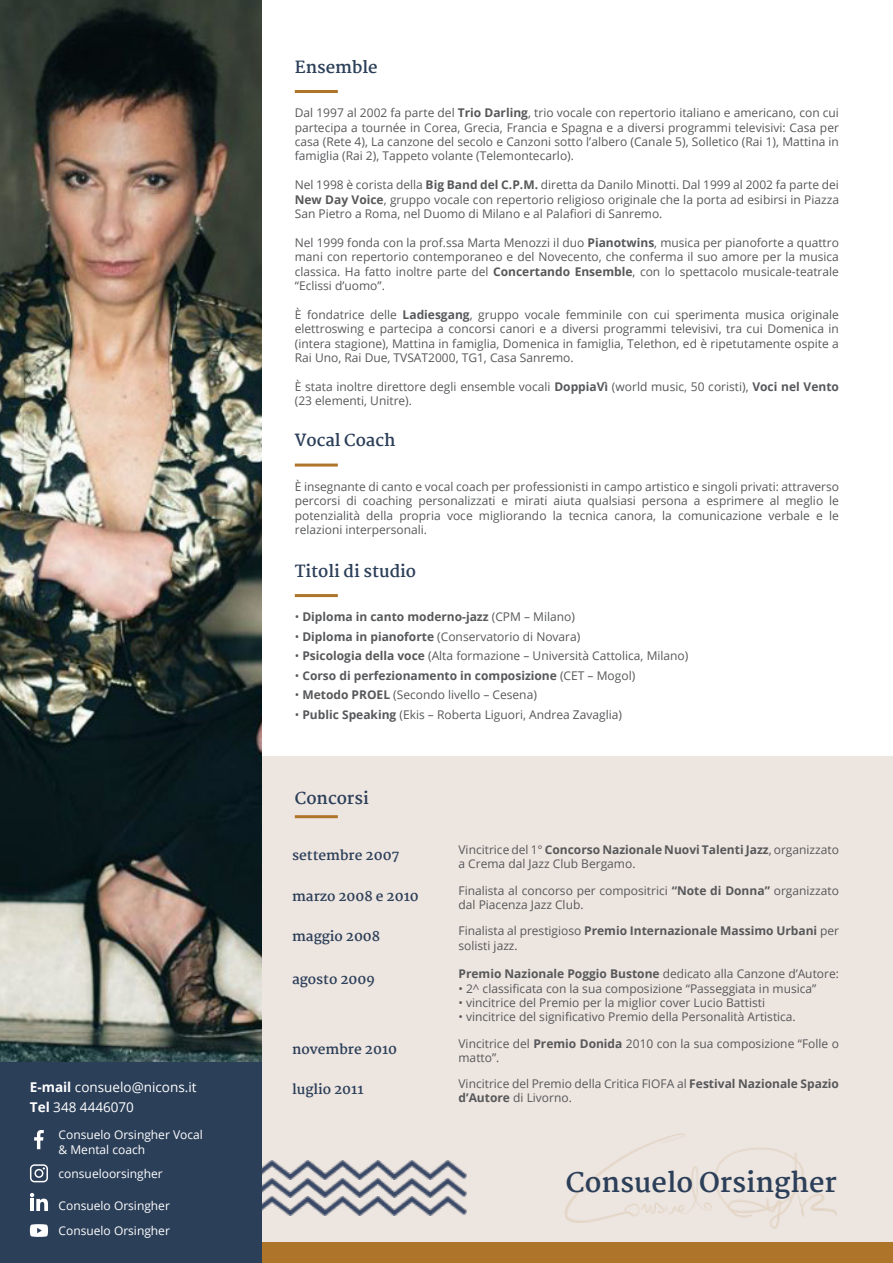
<style>
.page{position:relative;width:893px;height:1263px;background:#fff}
.page>*{position:absolute;margin:0;border:0;box-sizing:border-box;transform-origin:0 0}
.main_name_1{font:700 27px "Martel";color:#2c3f59}
.main_name_1-2{font:700 16.5px "Martel";color:#2c3f59}
.Year{font:700 13.5px "Martel";color:#2c3f59}
.text_area{font:13.5px "Open Sans";color:#fff}
.text_area-2{font:12px/14.4px "Open Sans";color:#57585a}
.text_area-3{font:700 12px "Open Sans";color:#57585a}
.text_area-4{font:12px "Open Sans";color:#fff}
.s1{font-weight:700}
.s2{font-weight:400}
</style>
<div class="page">
<div style="left:0;top:756px;width:893px;height:507px;background:#ede5e0"></div>
<img style="left:0;top:0;width:261px;height:1062px">
<div style="left:0;top:1242px;width:893px;height:21px;background:#ae752a"></div>
<hr style="left:295px;top:90px;width:43px;height:3px;background:#ae752a">
<hr style="left:295px;top:464px;width:43px;height:3px;background:#ae752a">
<hr style="left:295px;top:594px;width:43px;height:3px;background:#ae752a">
<img style="left:564px;top:1134px;width:273px;height:95px">
<img style="left:261px;top:1160px;width:206px;height:18px">
<img style="left:261px;top:1178px;width:206px;height:18px">
<img style="left:261px;top:1196px;width:206px;height:20px">
<div style="left:0;top:1062px;width:261px;height:201px;background:#2c3f59"></div>
<svg style="left:34px;top:1130px;width:10px;height:19px"></svg>
<svg style="left:30px;top:1164px;width:18px;height:18px"></svg>
<svg style="left:30px;top:1193px;width:18px;height:18px"></svg>
<svg style="left:30px;top:1224px;width:18px;height:13px"></svg>
<hr style="left:295px;top:815px;width:43px;height:3px;background:#ae752a">
<p class="text_area" style="left:30px;top:1078px;width:168px"><span class="s1">E-mail</span> consuelo@nicons.it</p>
<p class="text_area" style="left:30px;top:1098px;width:106px"><span class="s1">Tel</span> 348 4446070</p>
<p class="text_area-4" style="left:59px;top:1126px;width:146px">Consuelo Orsingher Vocal</p>
<p class="text_area-4" style="left:59px;top:1141px;width:88px">&amp; Mental coach</p>
<p class="text_area-4" style="left:59px;top:1165px;width:106px">consueloorsingher</p>
<p class="text_area-4" style="left:59px;top:1197px;width:113px">Consuelo Orsingher</p>
<p class="text_area-4" style="left:59px;top:1222px;width:113px">Consuelo Orsingher</p>
<p class="main_name_1-2" style="left:295px;top:57px;width:84px">Ensemble</p>
<p class="text_area-2" style="left:295px;top:105px;width:546px;text-align:justify">Dal 1997 al 2002 fa parte del <span class="s1">Trio Darling</span>, trio vocale con repertorio italiano e americano, con cui partecipa a tournée in Corea, Grecia, Francia e Spagna e a diversi programmi televisivi: Casa per casa (Rete 4), La canzone del secolo e Canzoni sotto l’albero (Canale 5), Solletico (Rai 1), Mattina in famiglia (Rai 2), Tappeto volante (Telemontecarlo).</p>
<p class="text_area-2" style="left:295px;top:177px;width:546px;text-align:justify">Nel 1998 è corista della <span class="s1">Big Band del C.P.M.</span> diretta da Danilo Minotti. Dal 1999 al 2002 fa parte dei <span class="s1">New Day Voice</span>, gruppo vocale con repertorio religioso originale che la porta ad esibirsi in Piazza San Pietro a Roma, nel Duomo di Milano e al Palafiori di Sanremo.</p>
<p class="text_area-2" style="left:295px;top:235px;width:546px;text-align:justify">Nel 1999 fonda con la prof.ssa Marta Menozzi il duo <span class="s1">Pianotwins</span>, musica per pianoforte a quattro mani con repertorio contemporaneo e del Novecento, che conferma il suo amore per la musica classica. Ha fatto inoltre parte del <span class="s1">Concertando Ensemble</span>, con lo spettacolo musicale-teatrale “Eclissi d’uomo”.</p>
<p class="text_area-2" style="left:295px;top:307px;width:546px;text-align:justify">È fondatrice delle <span class="s1">Ladiesgang</span>, gruppo vocale femminile con cui sperimenta musica originale elettroswing e partecipa a concorsi canori e a diversi programmi televisivi, tra cui Domenica in (intera stagione), Mattina in famiglia, Domenica in famiglia, Telethon, ed è ripetutamente ospite a Rai Uno, Rai Due, TVSAT2000, TG1, Casa Sanremo.</p>
<p class="text_area-2" style="left:295px;top:379px;width:546px">È stata inoltre direttore degli ensemble vocali <span class="s1">DoppiaVì</span> (world music, 50 coristi), <span class="s1">Voci nel Vento </span>(23 elementi, Unitre).</p>
<p class="main_name_1-2" style="left:295px;top:431px;width:102px">Vocal Coach</p>
<p class="text_area-2" style="left:295px;top:479px;width:546px;text-align:justify">È insegnante di canto e vocal coach per professionisti in campo artistico e singoli privati: attraverso percorsi di coaching personalizzati e mirati aiuta qualsiasi persona a esprimere al meglio le potenzialità della propria voce migliorando la tecnica canora, la comunicazione verbale e le relazioni interpersonali.</p>
<p class="main_name_1-2" style="left:295px;top:561px;width:123px">Titoli di studio</p>
<p class="text_area-3" style="left:295px;top:608px;width:282px"><span class="s2">•</span> Diploma in canto moderno-jazz <span class="s2">(CPM – Milano)</span></p>
<p class="text_area-2" style="left:295px;top:629px;width:287px">• <span class="s1">Diploma in pianoforte</span> (Conservatorio di Novara)</p>
<p class="text_area-2" style="left:295px;top:648px;width:395px">• <span class="s1">Psicologia della voce</span> (Alta formazione – Università Cattolica, Milano)</p>
<p class="text_area-3" style="left:295px;top:667px;width:342px"><span class="s2">•</span> Corso di perfezionamento in composizione <span class="s2">(CET – Mogol)</span></p>
<p class="text_area-2" style="left:295px;top:687px;width:244px">• <span class="s1">Metodo PROEL</span> (Secondo livello – Cesena)</p>
<p class="text_area-2" style="left:295px;top:707px;width:329px">• <span class="s1">Public Speaking</span> (Ekis – Roberta Liguori, Andrea Zavaglia)</p>
<p class="main_name_1-2" style="left:295px;top:788px;width:75px">Concorsi</p>
<p class="Year" style="left:292px;top:847px;width:109px">settembre 2007</p>
<p class="Year" style="left:292px;top:888px;width:128px">marzo 2008 e 2010</p>
<p class="Year" style="left:292px;top:929px;width:90px">maggio 2008</p>
<p class="Year" style="left:292px;top:972px;width:84px">agosto 2009</p>
<p class="Year" style="left:292px;top:1041px;width:107px">novembre 2010</p>
<p class="text_area-2" style="left:458px;top:842px;width:382px">Vincitrice del 1° <span class="s1">Concorso Nazionale Nuovi Talenti Jazz</span>, organizzato a Crema dal Jazz Club Bergamo.</p>
<p class="text_area-2" style="left:458px;top:883px;width:382px">Finalista al concorso per compositrici <span class="s1">“Note di Donna”</span> organizzato dal Piacenza Jazz Club.</p>
<p class="text_area-2" style="left:458px;top:923px;width:382px">Finalista al prestigioso <span class="s1">Premio Internazionale Massimo Urbani</span> per solisti jazz.</p>
<p class="text_area-3" style="left:458px;top:965px;width:382px">Premio Nazionale Poggio Bustone <span class="s2">dedicato alla Canzone d’Autore:</span></p>
<p class="text_area-2" style="left:458px;top:981px;width:359px">• 2^ classificata con la sua composizione “Passeggiata in musica”</p>
<p class="text_area-2" style="left:458px;top:995px;width:308px">• vincitrice del Premio per la miglior cover Lucio Battisti</p>
<p class="text_area-2" style="left:458px;top:1009px;width:339px">• vincitrice del significativo Premio della Personalità Artistica.</p>
<p class="text_area-2" style="left:458px;top:1036px;width:382px">Vincitrice del <span class="s1">Premio Donida</span> 2010 con la sua composizione “Folle o matto”.</p>
<p class="Year" style="left:292px;top:1081px;width:73px">luglio 2011</p>
<p class="text_area-2" style="left:458px;top:1076px;width:382px">Vincitrice del Premio della Critica FIOFA al <span class="s1">Festival Nazionale Spazio d’Autore</span> di Livorno.</p>
<p class="main_name_1" style="left:566px;top:1167px;width:273px">Consuelo Orsingher</p>
</div>
